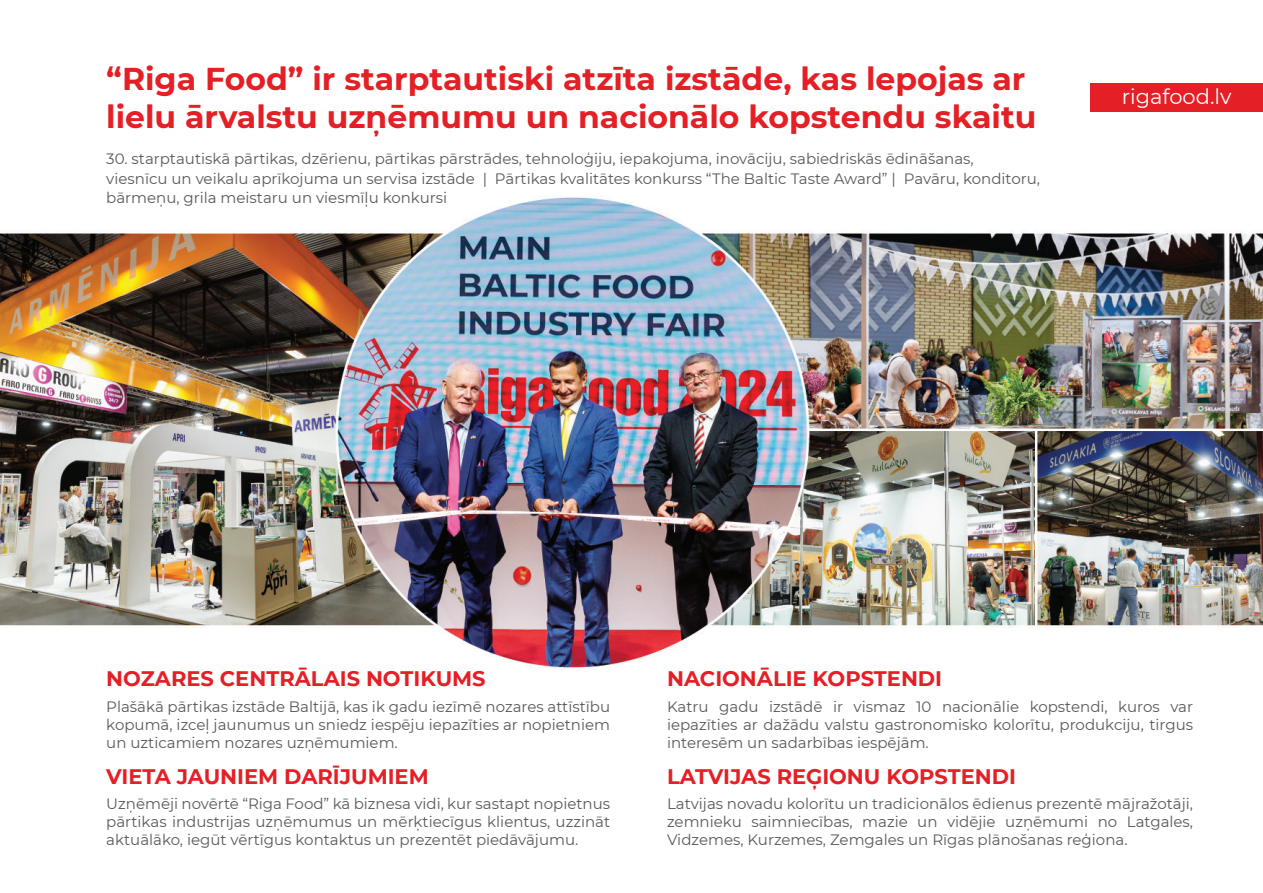
<style>
.page{position:relative;width:1263px;height:893px;background:#fff}
.page>*{position:absolute;margin:0;border:0;box-sizing:border-box;transform-origin:0 0}
.t1{font:700 31.5px/37.5px "Montserrat";color:#e41f25}
.t2{font:700 21px "Montserrat";color:#e41f25}
.t3{font:21px "Montserrat";color:#fff}
.t4{font:15px/18px "Montserrat";color:#58595b;text-align:justify}
</style>
<div class="page">
<img style="left:0;top:197px;width:1263px;height:471px">
<div style="left:1090px;top:84px;width:173px;height:28px;background:#e41f25"></div>
<h1 class="t1" style="left:106px;top:59px;width:932px">“Riga Food” ir starptautiski atzīta izstāde, kas lepojas ar lielu ārvalstu uzņēmumu un nacionālo kopstendu skaitu</h1>
<p class="t4" style="left:106px;top:149px;width:935px;line-height:19.5px;text-align:left">30. starptautiskā pārtikas, dzērienu, pārtikas pārstrādes, tehnoloģiju, iepakojuma, inovāciju, sabiedriskās ēdināšanas,<br>viesnīcu un veikalu aprīkojuma un servisa izstāde | Pārtikas kvalitātes konkurss “The Baltic Taste Award” | Pavāru, konditoru, bārmeņu, grila meistaru un viesmīļu konkursi</p>
<h2 class="t3" style="left:1122px;top:82px;width:111px">rigafood.lv</h2>
<h2 class="t2" style="left:106px;top:664px;width:381px">NOZARES CENTRĀLAIS NOTIKUMS</h2>
<p class="t4" style="left:106px;top:697px;width:505px">Plašākā pārtikas izstāde Baltijā, kas ik gadu iezīmē nozares attīstību kopumā, izceļ jaunumus un sniedz iespēju iepazīties ar nopietniem un uzticamiem nozares uzņēmumiem.</p>
<h2 class="t2" style="left:106px;top:761px;width:324px">VIETA JAUNIEM DARĪJUMIEM</h2>
<p class="t4" style="left:106px;top:795px;width:505px">Uzņēmēji novērtē “Riga Food” kā biznesa vidi, kur sastapt nopietnus pārtikas industrijas uzņēmumus un mērķtiecīgus klientus, uzzināt aktuālāko, iegūt vērtīgus kontaktus un prezentēt piedāvājumu.</p>
<h2 class="t2" style="left:667px;top:664px;width:277px">NACIONĀLIE KOPSTENDI</h2>
<p class="t4" style="left:667px;top:697px;width:527px">Katru gadu izstādē ir vismaz 10 nacionālie kopstendi, kuros var iepazīties ar dažādu valstu gastronomisko kolorītu, produkciju, tirgus interesēm un sadarbības iespējām.</p>
<h2 class="t2" style="left:667px;top:761px;width:350px">LATVIJAS REĢIONU KOPSTENDI</h2>
<p class="t4" style="left:667px;top:795px;width:527px">Latvijas novadu kolorītu un tradicionālos ēdienus prezentē mājražotāji, zemnieku saimniecības, mazie un vidējie uzņēmumi no Latgales, Vidzemes, Kurzemes, Zemgales un Rīgas plānošanas reģiona.</p>
</div>
